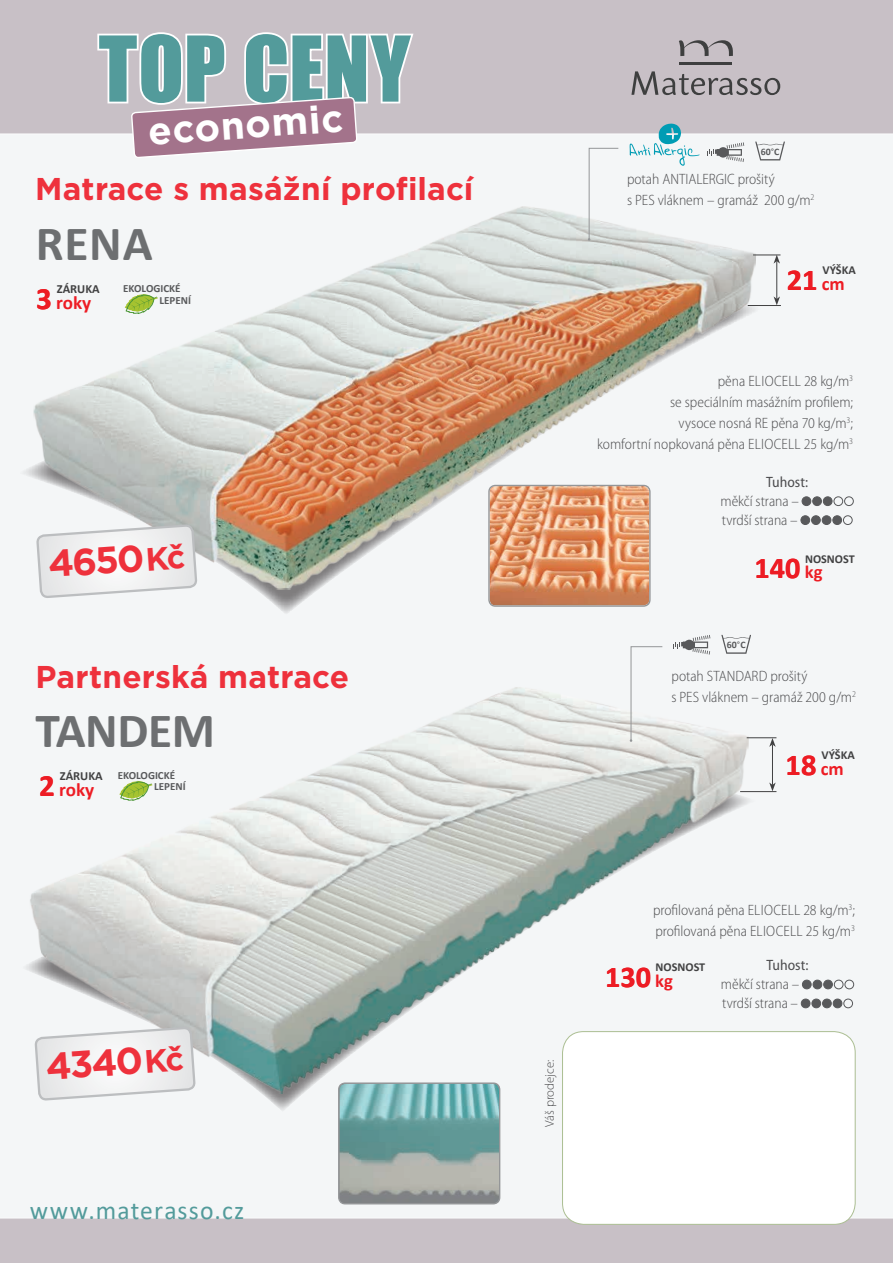
<style>
.page{position:relative;width:893px;height:1263px;background:#f4f6f7}
.page>*{position:absolute;margin:0;border:0;box-sizing:border-box;transform-origin:0 0}
.t1{font:83.7px "Impact";letter-spacing:.005em;color:#539b9b}
.t2{font:700 49.5px "Calibri";letter-spacing:-.01em;color:#6d6f71}
.t3{font:700 38.4px "Gotham";color:#fff}
.t4{font:700 37.65px "Gotham";color:#ee313c}
.t5{font:700 31.5px "Gotham";letter-spacing:.005em;color:#ee313c}
.t6{font:700 31.05px "Calibri";color:#ed1c24}
.t7{font:700 30.45px "Calibri";color:#ed1c24}
.t8{font:700 30.3px "Calibri";color:#ed1c24}
.t9{font:25.65px "Calibri";letter-spacing:.05em;color:#539b9b}
.t10{font:700 19.05px "Calibri";color:#ed1c24}
.t11{font:300 semi-condensed 15px/21px "Myriad Pro";color:#4d4d4f}
.t12{font:semi-condensed 15px "Myriad Pro";letter-spacing:-.005em;color:#4d4d4f}
.t13{font:300 12.75px "Myriad Pro";color:#4d4d4f}
.t14{font:700 12.45px "Calibri";color:#414142}
.t15{font:700 12.15px "Calibri";color:#414142}
.t16{font:700 10.95px "Calibri";color:#58595b}
.t17{font:700 9.9px "Calibri";color:#58595b}
.s1{font-size:32.4px}
.s2{font-weight:400}
.s3{font-size:18.75px}
.s4{font-size:18.6px}
</style>
<div class="page">
<div style="left:0;top:1217px;width:893px;height:46px;background:#c8c0c6"></div>
<div style="left:0;top:0;width:893px;height:134px;background:#c8c0c6"></div>
<svg style="left:707px;top:142px;width:37px;height:20px"></svg>
<div style="left:718px;top:147px;width:10px;height:11px;background:#58595b;border-radius:50%"></div>
<svg style="left:673px;top:635px;width:37px;height:20px"></svg>
<div style="left:684px;top:640px;width:10px;height:10px;background:#58595b;border-radius:50%"></div>
<svg style="left:755px;top:142px;width:30px;height:18px"></svg>
<svg style="left:721px;top:635px;width:30px;height:19px"></svg>
<img style="left:31px;top:206px;width:726px;height:392px">
<img style="left:27px;top:687px;width:723px;height:415px">
<img style="left:490px;top:487px;width:159px;height:118px">
<div style="left:488px;top:485px;width:163px;height:122px;border:1px solid #949698;border-radius:6px"></div>
<img style="left:340px;top:1084px;width:159px;height:119px">
<div style="left:338px;top:1082px;width:162px;height:122px;border:1px solid #949698;border-radius:6px"></div>
<svg style="left:630px;top:646px;width:33px;height:96px"></svg>
<svg style="left:588px;top:148px;width:31px;height:93px"></svg>
<hr style="left:748px;top:305px;width:33px;height:1px;background:#414142">
<hr style="left:740px;top:791px;width:36px;height:1px;background:#414142">
<hr style="left:776px;top:261px;width:1px;height:38px;background:#414142">
<svg style="left:773px;top:296px;width:7px;height:9px"></svg>
<svg style="left:753px;top:255px;width:27px;height:9px"></svg>
<hr style="left:772px;top:744px;width:1px;height:41px;background:#414142">
<svg style="left:769px;top:782px;width:7px;height:9px"></svg>
<svg style="left:747px;top:737px;width:29px;height:10px"></svg>
<div style="left:802px;top:497px;width:9px;height:9px;background:#58595b;border-radius:50%"></div>
<div style="left:802px;top:496px;width:9px;height:10px;border:1px solid #58595b;border-radius:50%"></div>
<div style="left:813px;top:497px;width:8px;height:9px;background:#58595b;border-radius:50%"></div>
<div style="left:812px;top:496px;width:10px;height:10px;border:1px solid #58595b;border-radius:50%"></div>
<div style="left:823px;top:497px;width:9px;height:9px;background:#58595b;border-radius:50%"></div>
<div style="left:823px;top:496px;width:9px;height:10px;border:1px solid #58595b;border-radius:50%"></div>
<div style="left:833px;top:496px;width:10px;height:10px;border:1px solid #58595b;border-radius:50%"></div>
<div style="left:844px;top:496px;width:10px;height:10px;border:1px solid #58595b;border-radius:50%"></div>
<div style="left:801px;top:516px;width:9px;height:8px;background:#58595b;border-radius:50%"></div>
<div style="left:800px;top:515px;width:10px;height:10px;border:1px solid #58595b;border-radius:50%"></div>
<div style="left:811px;top:516px;width:9px;height:8px;background:#58595b;border-radius:50%"></div>
<div style="left:811px;top:515px;width:10px;height:10px;border:1px solid #58595b;border-radius:50%"></div>
<div style="left:822px;top:516px;width:9px;height:8px;background:#58595b;border-radius:50%"></div>
<div style="left:822px;top:515px;width:9px;height:10px;border:1px solid #58595b;border-radius:50%"></div>
<div style="left:833px;top:516px;width:9px;height:8px;background:#58595b;border-radius:50%"></div>
<div style="left:832px;top:515px;width:10px;height:10px;border:1px solid #58595b;border-radius:50%"></div>
<div style="left:843px;top:515px;width:10px;height:10px;border:1px solid #58595b;border-radius:50%"></div>
<div style="left:802px;top:980px;width:9px;height:9px;background:#58595b;border-radius:50%"></div>
<div style="left:802px;top:980px;width:10px;height:9px;border:1px solid #58595b;border-radius:50%"></div>
<div style="left:813px;top:980px;width:9px;height:9px;background:#58595b;border-radius:50%"></div>
<div style="left:813px;top:980px;width:9px;height:9px;border:1px solid #58595b;border-radius:50%"></div>
<div style="left:824px;top:980px;width:8px;height:9px;background:#58595b;border-radius:50%"></div>
<div style="left:823px;top:980px;width:10px;height:9px;border:1px solid #58595b;border-radius:50%"></div>
<div style="left:834px;top:980px;width:9px;height:9px;border:1px solid #58595b;border-radius:50%"></div>
<div style="left:844px;top:980px;width:10px;height:9px;border:1px solid #58595b;border-radius:50%"></div>
<div style="left:801px;top:999px;width:9px;height:9px;background:#58595b;border-radius:50%"></div>
<div style="left:801px;top:998px;width:9px;height:10px;border:1px solid #58595b;border-radius:50%"></div>
<div style="left:812px;top:999px;width:9px;height:9px;background:#58595b;border-radius:50%"></div>
<div style="left:811px;top:998px;width:10px;height:10px;border:1px solid #58595b;border-radius:50%"></div>
<div style="left:822px;top:999px;width:9px;height:9px;background:#58595b;border-radius:50%"></div>
<div style="left:822px;top:998px;width:10px;height:10px;border:1px solid #58595b;border-radius:50%"></div>
<div style="left:833px;top:999px;width:9px;height:9px;background:#58595b;border-radius:50%"></div>
<div style="left:833px;top:998px;width:9px;height:10px;border:1px solid #58595b;border-radius:50%"></div>
<div style="left:843px;top:998px;width:10px;height:10px;border:1px solid #58595b;border-radius:50%"></div>
<svg style="left:37px;top:525px;width:159px;height:72px"></svg>
<svg style="left:35px;top:1027px;width:160px;height:73px"></svg>
<svg style="left:96px;top:30px;width:320px;height:128px"></svg>
<div style="left:562px;top:1031px;width:293px;height:193px;background:#fff;border-radius:21px"></div>
<div style="left:562px;top:1031px;width:293px;height:194px;border:1px solid #abbe92;border-radius:21px"></div>
<svg style="left:119px;top:770px;width:33px;height:30px"></svg>
<svg style="left:630px;top:123px;width:70px;height:43px"></svg>
<svg style="left:125px;top:283px;width:33px;height:31px"></svg>
<svg style="left:679px;top:40px;width:54px;height:16px"></svg>
<hr style="left:679px;top:62px;width:53px;height:2px;background:#3e3f3f">
<svg style="left:631px;top:71px;width:149px;height:24px;background:#a29da1"></svg>
<h1 class="t1" style="left:99px;top:4px;width:313px">TOP CENY</h1>
<h3 class="t3" style="left:146px;top:106px;width:197px;rotate:-4deg">economic</h3>
<h3 class="t5" style="left:35px;top:168px;width:440px">Matrace s masážní profilací</h3>
<h2 class="t2" style="left:36px;top:208px;width:118px">RENA</h2>
<p class="t16" style="left:123px;top:281px;width:59px">EKOLOGICKÉ</p>
<p class="t14" style="left:57px;top:280px;width:44px">ZÁRUKA</p>
<h3 class="t6" style="left:36px;top:277px;width:17px">3</h3>
<p class="t16" style="left:160px;top:293px;width:33px">LEPENÍ</p>
<p class="t10" style="left:56px;top:290px;width:37px">roky</p>
<h3 class="t4" style="left:46px;top:539px;width:139px;rotate:-4deg">4650 <span class="s1">Kč</span></h3>
<h3 class="t5" style="left:36px;top:656px;width:315px">Partnerská matrace</h3>
<h2 class="t2" style="left:36px;top:695px;width:181px">TANDEM</h2>
<p class="t14" style="left:60px;top:767px;width:44px">ZÁRUKA</p>
<p class="t16" style="left:118px;top:768px;width:59px">EKOLOGICKÉ</p>
<h3 class="t6" style="left:39px;top:764px;width:17px">2</h3>
<p class="t16" style="left:154px;top:780px;width:33px">LEPENÍ</p>
<p class="t10" style="left:59px;top:776px;width:37px">roky</p>
<h3 class="t4" style="left:44px;top:1041px;width:139px;rotate:-4deg">4340 <span class="s1">Kč</span></h3>
<h3 class="t9" style="left:30px;top:1192px;width:216px">www.materasso.cz</h3>
<p class="t17" style="left:761px;top:145px;width:20px">60<span class="s2">°</span>C</p>
<p class="t11" style="left:627px;top:169px;width:189px">potah ANTIALERGIC prošitý<br>s PES vláknem – gramáž 200 g/m<sup>2</sup></p>
<p class="t15" style="left:823px;top:261px;width:35px">VÝŠKA</p>
<h3 class="t7" style="left:787px;top:258px;width:60px">21 <span class="s3">cm</span></h3>
<p class="t11" style="left:597px;top:370px;width:257px;text-align:right">pěna ELIOCELL 28 kg/m<sup>3<br></sup>se speciálním masážním profilem;<br>vysoce nosná RE pěna 70 kg/m<sup>3</sup>;<br>komfortní nopkovaná pěna ELIOCELL 25 kg/m<sup>3</sup></p>
<p class="t12" style="left:766px;top:473px;width:43px">Tuhost:</p>
<p class="t11" style="left:721px;top:491px;width:80px;line-height:18.9px">měkčí strana – tvrdší strana –</p>
<p class="t15" style="left:805px;top:550px;width:51px">NOSNOST</p>
<h3 class="t8" style="left:755px;top:547px;width:69px">140 <span class="s4">kg</span></h3>
<p class="t17" style="left:727px;top:638px;width:20px">60<span class="s2">°</span>C</p>
<p class="t11" style="left:671px;top:665px;width:186px">potah STANDARD prošitý<br>s PES vláknem – gramáž 200 g/m<sup>2</sup></p>
<p class="t15" style="left:821px;top:746px;width:35px">VÝŠKA</p>
<h3 class="t7" style="left:786px;top:743px;width:60px">18 <span class="s3">cm</span></h3>
<p class="t13" style="left:542px;top:1127px;width:68px;rotate:-90deg">Váš prodejce:</p>
<p class="t11" style="left:653px;top:900px;width:203px">profilovaná pěna ELIOCELL 28 kg/m<sup>3</sup>; profilovaná pěna ELIOCELL 25 kg/m<sup>3</sup></p>
<p class="t15" style="left:656px;top:958px;width:51px">NOSNOST</p>
<h3 class="t8" style="left:605px;top:955px;width:69px">130 <span class="s4">kg</span></h3>
<p class="t12" style="left:767px;top:956px;width:43px">Tuhost:</p>
<p class="t11" style="left:721px;top:975px;width:80px;line-height:18.9px">měkčí strana – tvrdší strana –</p>
</div>
